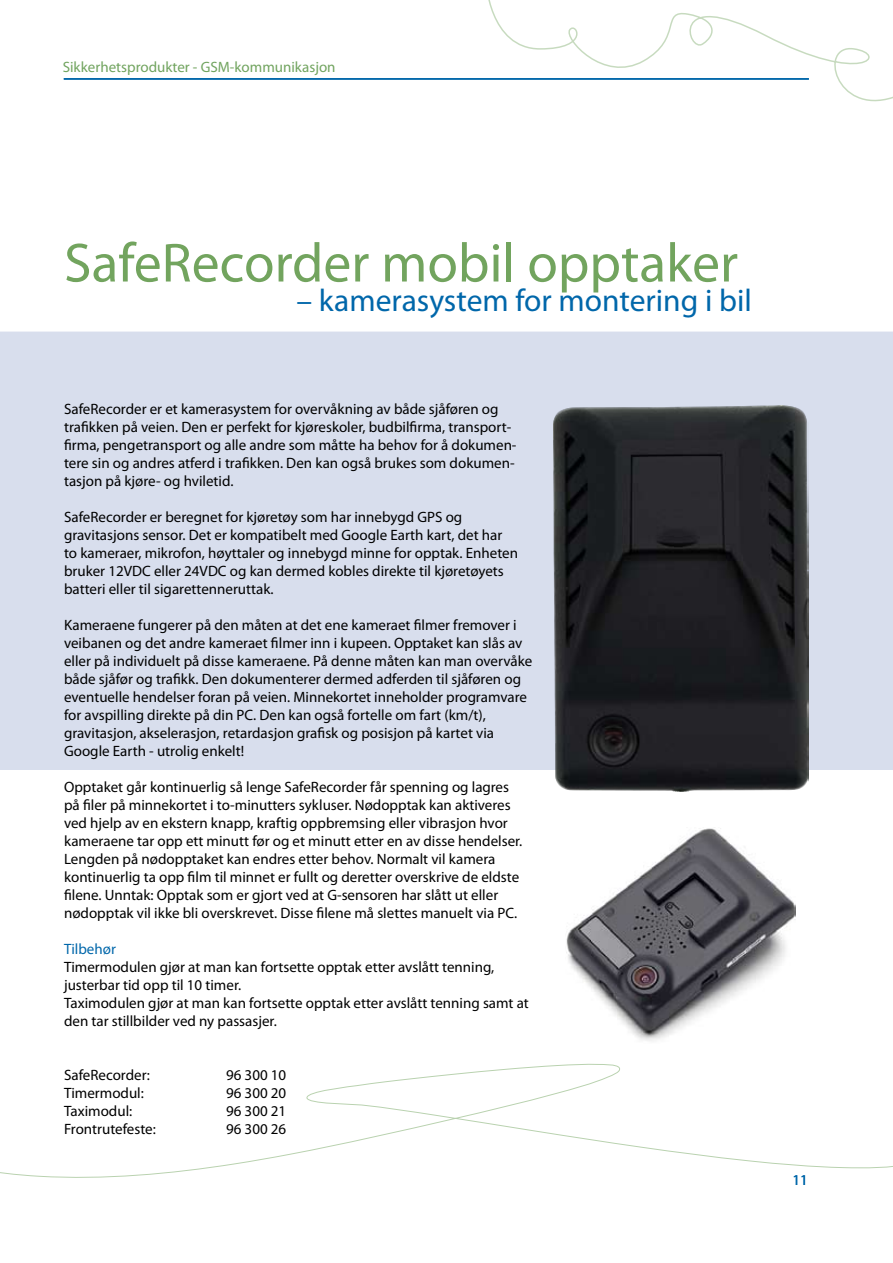
<style>
.page{position:relative;width:893px;height:1263px;background:#fff}
.page>*{position:absolute;margin:0;border:0;box-sizing:border-box;transform-origin:0 0}
.t1{font:55.5px "Myriad Pro";color:#72a45e}
.t2{font:31.5px "Myriad Pro";color:#0067aa}
.t3{font:15px/18px "Myriad Pro";color:#000}
.t4{font:15px "Myriad Pro";color:#71a45f}
.t5{font:15px "Myriad Pro";color:#0067aa}
</style>
<div class="page">
<svg style="left:488px;top:0;width:405px;height:102px"></svg>
<svg style="left:0;top:904px;width:893px;height:274px"></svg>
<hr style="left:64px;top:78px;width:745px;height:2px;background:#0067aa">
<div style="left:0;top:332px;width:893px;height:438px;background:#d8deed"></div>
<img style="left:566px;top:828px;width:229px;height:217px">
<img style="left:553px;top:406px;width:255px;height:385px">
<p class="t4" style="left:63px;top:58px;width:274px">Sikkerhetsprodukter - GSM-kommunikasjon</p>
<h1 class="t1" style="left:64px;top:229px;width:675px">SafeRecorder mobil opptaker</h1>
<h2 class="t2" style="left:297px;top:281px;width:457px">– kamerasystem for montering i bil</h2>
<p class="t3" style="left:64px;top:400px;width:454px">SafeRecorder er et kamerasystem for overvåkning av både sjåføren og trafikken på veien. Den er perfekt for kjøreskoler, budbilfirma, transport&shy;firma, pengetransport og alle andre som måtte ha behov for å dokumen&shy;tere sin og andres atferd i trafikken. Den kan også brukes som dokumen&shy;tasjon på kjøre- og hviletid.</p>
<p class="t3" style="left:64px;top:508px;width:455px">SafeRecorder er beregnet for kjøretøy som har innebygd GPS og gravitasjons sensor. Det er kompatibelt med Google Earth kart, det har to kameraer, mikrofon, høyttaler og innebygd minne for opptak. Enheten bruker 12VDC eller 24VDC og kan dermed kobles direkte til kjøretøyets batteri eller til sigarettenneruttak.</p>
<p class="t3" style="left:64px;top:616px;width:470px">Kameraene fungerer på den måten at det ene kameraet filmer fremover i veibanen og det andre kameraet filmer inn i kupeen. Opptaket kan slås av eller på individuelt på disse kameraene. På denne måten kan man overvåke både sjåfør og trafikk. Den dokumenterer dermed adferden til sjåføren og eventuelle hendelser foran på veien. Minnekortet inneholder programvare for avspilling direkte på din PC. Den kan også fortelle om fart (km/t), gravitasjon, akselerasjon, retardasjon grafisk og posisjon på kartet via Google Earth - utrolig enkelt!</p>
<p class="t3" style="left:64px;top:778px;width:460px">Opptaket går kontinuerlig så lenge SafeRecorder får spenning og lagres på filer på minnekortet i to-minutters sykluser. Nødopptak kan aktiveres ved hjelp av en ekstern knapp, kraftig oppbremsing eller vibrasjon hvor kameraene tar opp ett minutt før og et minutt etter en av disse hendelser.<br>Lengden på nødopptaket kan endres etter behov. Normalt vil kamera kontinuerlig ta opp film til minnet er fullt og deretter overskrive de eldste filene. Unntak: Opptak som er gjort ved at G-sensoren har slått ut eller nødopptak vil ikke bli overskrevet. Disse filene må slettes manuelt via PC.</p>
<p class="t5" style="left:64px;top:940px;width:53px">Tilbehør</p>
<p class="t3" style="left:64px;top:958px;width:466px">Timermodulen gjør at man kan fortsette opptak etter avslått tenning, justerbar tid opp til 10 timer.<br>Taximodulen gjør at man kan fortsette opptak etter avslått tenning samt at den tar stillbilder ved ny passasjer.</p>
<p class="t3" style="left:64px;top:1066px;width:87px">SafeRecorder:</p>
<p class="t3" style="left:226px;top:1066px;width:62px">96 300 10</p>
<p class="t3" style="left:64px;top:1084px;width:81px">Timermodul:</p>
<p class="t3" style="left:226px;top:1084px;width:62px">96 300 20</p>
<p class="t3" style="left:64px;top:1102px;width:70px">Taximodul:</p>
<p class="t3" style="left:226px;top:1102px;width:62px">96 300 21</p>
<p class="t3" style="left:64px;top:1120px;width:93px">Frontrutefeste:</p>
<p class="t3" style="left:226px;top:1120px;width:62px">96 300 26</p>
<p class="t5" style="left:792px;top:1171px;width:17px">11</p>
</div>
